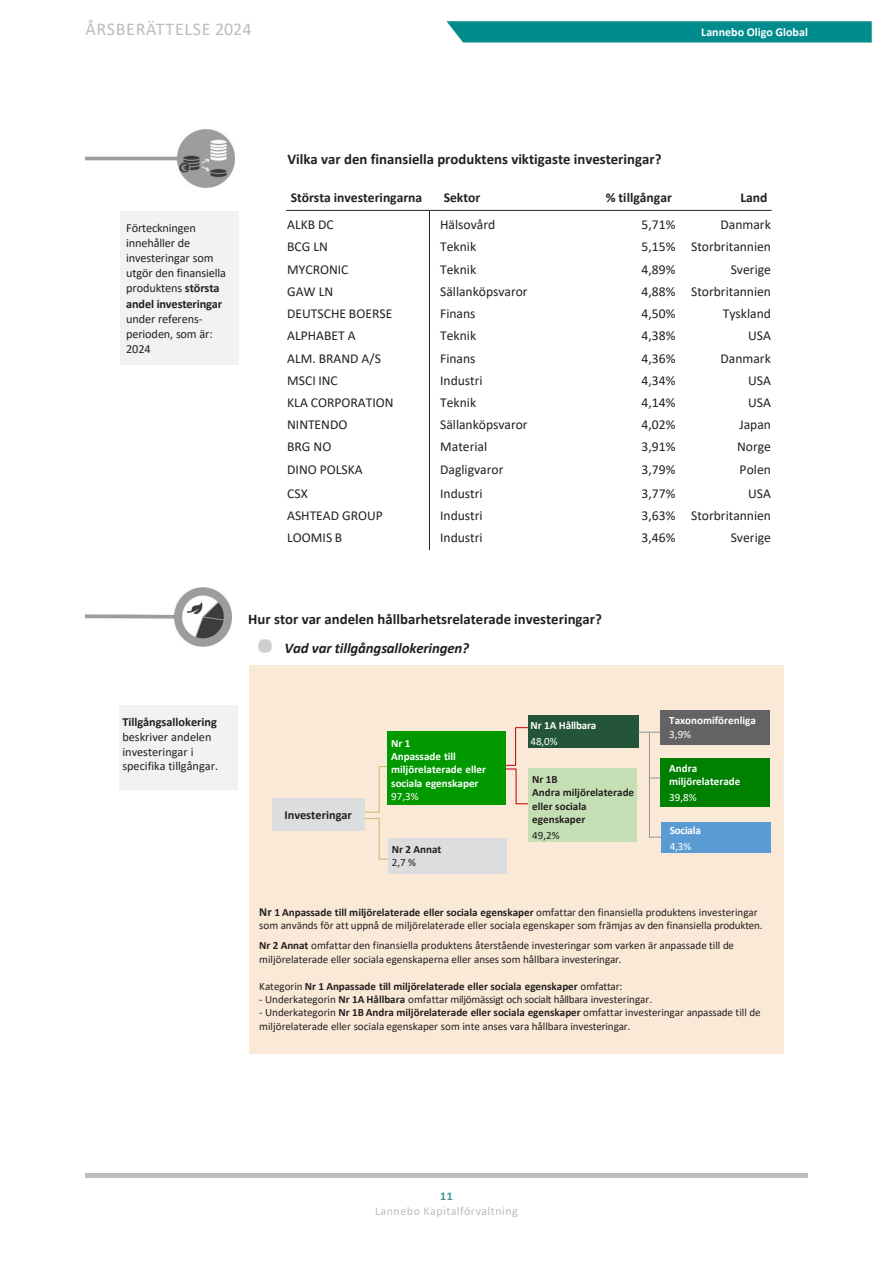
<style>
.page{position:relative;width:893px;height:1263px;background:#fff}
.page>*{position:absolute;margin:0;border:0;box-sizing:border-box;transform-origin:0 0}
.t1{font:18px "Calibri";letter-spacing:.04em;color:#bcbdc0}
.t2{font:700 14.85px/29.2px "Calibri";color:#231f20}
.t3{font:13.65px "Calibri";color:#231f20}
.t4{font:700 13.65px "Calibri";color:#231f20}
.t5{font:12.3px/15.1px "Calibri";letter-spacing:-.005em;color:#231f20}
.t6{font:700 12.3px "Calibri";color:#231f20}
.t7{font:12px "Calibri";letter-spacing:.04em;color:#bcbdc0}
.t8{font:700 12px "Calibri";color:#fff}
.t9{font:700 12px "Calibri";color:#3d978e}
.t10{font:11.1px/13.6px "Calibri";letter-spacing:-.005em;color:#231f20}
.t11{font:700 11.1px/13.4px "Calibri";color:#231f20}
.t12{font:700 11.1px/13.4px "Calibri";letter-spacing:-.005em;color:#fff}
.t13{font:11.1px "Calibri";color:#fff}
.s1{font-weight:700}
.s2{font-style:italic}
.s3{font-weight:400}
.s4{font-weight:700;font-size:12.3px}
</style>
<div class="page">
<svg style="left:446px;top:21px;width:426px;height:22px;background:#0d9293"></svg>
<hr style="left:85px;top:1174px;width:723px;height:4px;background:#bcbdc0">
<hr style="left:429px;top:211px;width:1px;height:339px;background:#231f20">
<img style="left:85px;top:130px;width:150px;height:58px">
<div style="left:120px;top:211px;width:119px;height:153px;background:#f1f2f3"></div>
<hr style="left:286px;top:210px;width:486px;height:1px;background:#231f20">
<hr style="left:771px;top:210px;width:1px;height:336px;background:#fff">
<div style="left:250px;top:665px;width:534px;height:389px;background:#fae9d7"></div>
<img style="left:85px;top:588px;width:147px;height:58px">
<svg style="left:259px;top:639px;width:13px;height:13px"></svg>
<div style="left:119px;top:705px;width:119px;height:84px;background:#f1f2f3"></div>
<svg style="left:351px;top:766px;width:57px;height:94px"></svg>
<svg style="left:506px;top:727px;width:37px;height:77px"></svg>
<div style="left:528px;top:715px;width:111px;height:32px;background:#245539"></div>
<div style="left:272px;top:798px;width:92px;height:32px;background:#dcdddf"></div>
<div style="left:388px;top:838px;width:119px;height:36px;background:#dcdddf"></div>
<div style="left:529px;top:769px;width:108px;height:73px;background:#c5dfb4"></div>
<div style="left:388px;top:731px;width:118px;height:73px;background:#090"></div>
<div style="left:661px;top:823px;width:110px;height:30px;background:#5b9bd4"></div>
<div style="left:660px;top:758px;width:110px;height:49px;background:#008000"></div>
<hr style="left:649px;top:732px;width:1px;height:35px;background:#939598">
<div style="left:660px;top:710px;width:110px;height:35px;background:#636366"></div>
<svg style="left:638px;top:732px;width:22px;height:1px"></svg>
<hr style="left:649px;top:766px;width:1px;height:72px;background:#939598">
<svg style="left:649px;top:837px;width:13px;height:1px"></svg>
<h1 class="t1" style="left:85px;top:16px;width:168px">ÅRSBERÄTTELSE 2024</h1>
<p class="t8" style="left:701px;top:24px;width:108px">Lannebo Oligo Global</p>
<p class="t5" style="left:126px;top:220px;width:101px">Förteckningen innehåller de investeringar som utgör den finansiella produktens <span class="s1">största andel investeringar </span>under referens&shy;perioden, som är:<br>2024</p>
<p class="t2" style="left:287px;top:144px;width:376px">Vilka var den finansiella produktens viktigaste investeringar?</p>
<p class="t4" style="left:291px;top:188px;width:133px">Största investeringarna</p>
<p class="t4" style="left:444px;top:188px;width:38px">Sektor</p>
<p class="t4" style="left:606px;top:188px;width:68px">% tillgångar</p>
<p class="t4" style="left:740px;top:188px;width:28px">Land</p>
<p class="t3" style="left:287px;top:215px;width:48px">ALKB DC</p>
<p class="t3" style="left:440px;top:215px;width:57px">Hälsovård</p>
<p class="t3" style="left:642px;top:215px;width:35px">5,71%</p>
<p class="t3" style="left:720px;top:215px;width:52px">Danmark</p>
<p class="t3" style="left:287px;top:237px;width:42px">BCG LN</p>
<p class="t3" style="left:440px;top:237px;width:38px">Teknik</p>
<p class="t3" style="left:642px;top:237px;width:131px">5,15% Storbritannien</p>
<p class="t3" style="left:287px;top:260px;width:63px">MYCRONIC</p>
<p class="t3" style="left:440px;top:260px;width:38px">Teknik</p>
<p class="t3" style="left:642px;top:260px;width:35px">4,89%</p>
<p class="t3" style="left:731px;top:260px;width:42px">Sverige</p>
<p class="t3" style="left:287px;top:282px;width:48px">GAW LN</p>
<p class="t3" style="left:440px;top:282px;width:89px">Sällanköpsvaror</p>
<p class="t3" style="left:642px;top:282px;width:131px">4,88% Storbritannien</p>
<p class="t3" style="left:287px;top:304px;width:107px">DEUTSCHE BOERSE</p>
<p class="t3" style="left:440px;top:304px;width:37px">Finans</p>
<p class="t3" style="left:642px;top:304px;width:35px">4,50%</p>
<p class="t3" style="left:723px;top:304px;width:50px">Tyskland</p>
<p class="t3" style="left:287px;top:326px;width:70px">ALPHABET A</p>
<p class="t3" style="left:440px;top:326px;width:38px">Teknik</p>
<p class="t3" style="left:642px;top:326px;width:35px">4,38%</p>
<p class="t3" style="left:748px;top:326px;width:24px">USA</p>
<p class="t3" style="left:287px;top:348px;width:95px">ALM. BRAND A/S</p>
<p class="t3" style="left:440px;top:348px;width:37px">Finans</p>
<p class="t3" style="left:642px;top:348px;width:35px">4,36%</p>
<p class="t3" style="left:720px;top:348px;width:52px">Danmark</p>
<p class="t3" style="left:287px;top:371px;width:52px">MSCI INC</p>
<p class="t3" style="left:440px;top:371px;width:44px">Industri</p>
<p class="t3" style="left:642px;top:371px;width:35px">4,34%</p>
<p class="t3" style="left:748px;top:371px;width:24px">USA</p>
<p class="t3" style="left:287px;top:393px;width:108px">KLA CORPORATION</p>
<p class="t3" style="left:440px;top:393px;width:38px">Teknik</p>
<p class="t3" style="left:642px;top:393px;width:35px">4,14%</p>
<p class="t3" style="left:748px;top:393px;width:24px">USA</p>
<p class="t3" style="left:287px;top:415px;width:62px">NINTENDO</p>
<p class="t3" style="left:440px;top:415px;width:89px">Sällanköpsvaror</p>
<p class="t3" style="left:642px;top:415px;width:35px">4,02%</p>
<p class="t3" style="left:739px;top:415px;width:33px">Japan</p>
<p class="t3" style="left:287px;top:437px;width:46px">BRG NO</p>
<p class="t3" style="left:440px;top:437px;width:48px">Material</p>
<p class="t3" style="left:642px;top:437px;width:35px">3,91%</p>
<p class="t3" style="left:737px;top:437px;width:35px">Norge</p>
<p class="t3" style="left:287px;top:460px;width:77px">DINO POLSKA</p>
<p class="t3" style="left:440px;top:460px;width:65px">Dagligvaror</p>
<p class="t3" style="left:642px;top:460px;width:35px">3,79%</p>
<p class="t3" style="left:740px;top:460px;width:33px">Polen</p>
<p class="t3" style="left:287px;top:484px;width:22px">CSX</p>
<p class="t3" style="left:440px;top:484px;width:44px">Industri</p>
<p class="t3" style="left:642px;top:484px;width:35px">3,77%</p>
<p class="t3" style="left:748px;top:484px;width:24px">USA</p>
<p class="t3" style="left:287px;top:506px;width:97px">ASHTEAD GROUP</p>
<p class="t3" style="left:440px;top:506px;width:44px">Industri</p>
<p class="t3" style="left:642px;top:506px;width:131px">3,63% Storbritannien</p>
<p class="t3" style="left:287px;top:528px;width:57px">LOOMIS B</p>
<p class="t3" style="left:440px;top:528px;width:44px">Industri</p>
<p class="t3" style="left:642px;top:528px;width:35px">3,46%</p>
<p class="t3" style="left:731px;top:528px;width:42px">Sverige</p>
<p class="t5" style="left:122px;top:714px;width:97px"><span class="s1">Tillgångsallokering </span>beskriver andelen investeringar i specifika tillgångar.</p>
<p class="t2" style="left:285px;top:604px;width:319px;text-indent:-36px">Hur stor var andelen hållbarhetsrelaterade investeringar?<br><span class="s2">Vad var tillgångsallokeringen?</span></p>
<p class="t6" style="left:284px;top:806px;width:69px">Investeringar</p>
<p class="t12" style="left:391px;top:736px;width:96px">Nr 1<br>Anpassade till miljörelaterade eller sociala egenskaper<br><span class="s3">97,3%</span></p>
<p class="t11" style="left:392px;top:842px;width:51px">Nr 2 Annat<br><span class="s3">2,7 %</span></p>
<p class="t12" style="left:531px;top:717px;width:67px;line-height:15.8px">Nr 1A Hållbara<br><span class="s3">48,0%</span></p>
<p class="t11" style="left:532px;top:772px;width:103px">Nr 1B<br>Andra miljörelaterade eller sociala egenskaper</p>
<p class="t10" style="left:532px;top:828px;width:29px">49,2%</p>
<p class="t12" style="left:669px;top:714px;width:88px">Taxonomiförenliga<br><span class="s3">3,9%</span></p>
<p class="t12" style="left:669px;top:761px;width:73px">Andra miljörelaterade</p>
<p class="t13" style="left:669px;top:789px;width:29px">39,8%</p>
<p class="t12" style="left:670px;top:822px;width:33px;line-height:15.8px">Sociala<br><span class="s3">4,3%</span></p>
<p class="t10" style="left:259px;top:905px;width:505px"><span class="s4">Nr</span> <span class="s1">1 Anpassade till miljörelaterade eller sociala egenskaper</span> omfattar den finansiella produktens investeringar som används för att uppnå de miljörelaterade eller sociala egenskaper som främjas av den finansiella produkten.</p>
<p class="t10" style="left:259px;top:938px;width:476px"><span class="s1">Nr 2 Annat</span> omfattar den finansiella produktens återstående investeringar som varken är anpassade till de miljörelaterade eller sociala egenskaperna eller anses som hållbara investeringar.</p>
<p class="t11" style="left:259px;top:979px;width:365px"><span class="s3">Kategorin</span> Nr 1 Anpassade till miljörelaterade eller sociala egenskaper <span class="s3">omfattar:</span></p>
<p class="t10" style="left:259px;top:992px;width:395px">- Underkategorin <span class="s1">Nr 1A Hållbara</span> omfattar miljömässigt och socialt hållbara investeringar.</p>
<p class="t10" style="left:259px;top:1005px;width:503px">- Underkategorin <span class="s1">Nr 1B Andra miljörelaterade eller sociala egenskaper</span> omfattar investeringar anpassade till de miljörelaterade eller sociala egenskaper som inte anses vara hållbara investeringar.</p>
<p class="t9" style="left:440px;top:1187px;width:14px">11</p>
<p class="t7" style="left:375px;top:1202px;width:144px">Lannebo Kapitalförvaltning</p>
</div>
